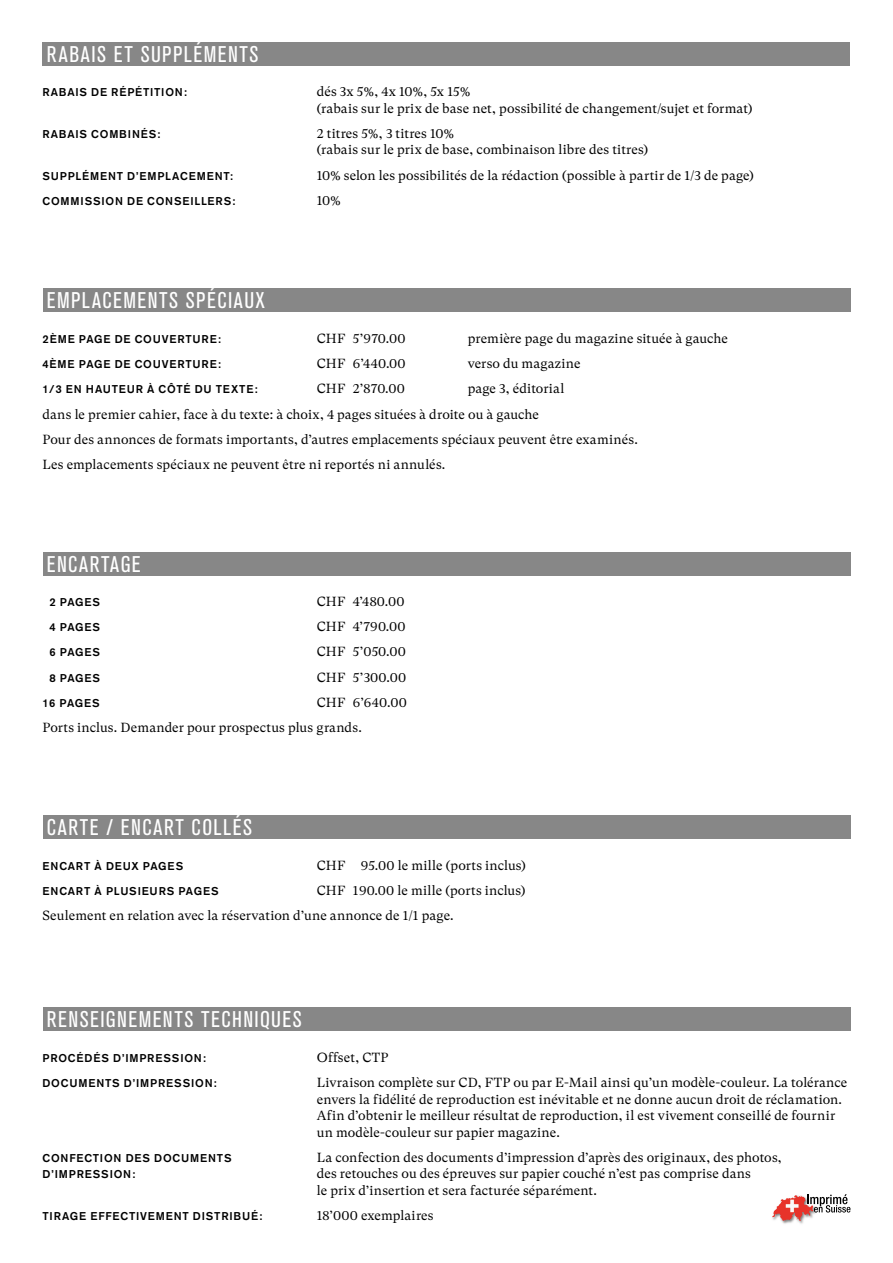
<style>
.page{position:relative;width:893px;height:1263px;background:#fff}
.page>*{position:absolute;margin:0;border:0;box-sizing:border-box;transform-origin:0 0}
.t1{font:condensed 22.5px "Akzidenz Grotesk BE";letter-spacing:.065em;color:#fff}
.t2{font:13.2px/16.5px "GT Super Text";letter-spacing:.01em;color:#000}
.t3{font:500 11.25px "Akzidenz Grotesk BE";letter-spacing:.075em;color:#000}
</style>
<div class="page">
<div style="left:43px;top:43px;width:807px;height:23px;background:#878787"></div>
<div style="left:43px;top:288px;width:807px;height:24px;background:#878787"></div>
<div style="left:43px;top:552px;width:807px;height:24px;background:#878787"></div>
<div style="left:43px;top:815px;width:807px;height:23px;background:#878787"></div>
<div style="left:43px;top:1007px;width:807px;height:23px;background:#878787"></div>
<img style="left:781px;top:1221px;width:23px;height:3px">
<svg style="left:772px;top:1194px;width:78px;height:27px"></svg>
<h1 class="t1" style="left:47px;top:42px;width:213px">RABAIS ET SUPPLÉMENTS</h1>
<p class="t3" style="left:43px;top:86px;width:146px">RABAIS DE RÉPÉTITION:</p>
<p class="t2" style="left:317px;top:84px;width:437px">dés 3x 5%, 4x 10%, 5x 15%<br>(rabais sur le prix de base net, possibilité de changement/sujet et format)</p>
<p class="t3" style="left:43px;top:127px;width:119px">RABAIS COMBINÉS:</p>
<p class="t2" style="left:317px;top:125px;width:333px">2 titres 5%, 3 titres 10%<br>(rabais sur le prix de base, combinaison libre des titres)</p>
<p class="t3" style="left:43px;top:169px;width:192px">SUPPLÉMENT D’EMPLACEMENT:</p>
<p class="t2" style="left:317px;top:167px;width:438px">10% selon les possibilités de la rédaction (possible à partir de 1/3 de page)</p>
<p class="t3" style="left:43px;top:194px;width:194px">COMMISSION DE CONSEILLERS:</p>
<p class="t2" style="left:317px;top:192px;width:25px">10%</p>
<h1 class="t1" style="left:47px;top:288px;width:219px">EMPLACEMENTS SPÉCIAUX</h1>
<p class="t3" style="left:43px;top:332px;width:180px">2ÈME PAGE DE COUVERTURE:</p>
<p class="t2" style="left:317px;top:331px;width:90px">CHF 5’970.00</p>
<p class="t2" style="left:468px;top:331px;width:262px">première page du magazine située à gauche</p>
<p class="t3" style="left:43px;top:358px;width:180px">4ÈME PAGE DE COUVERTURE:</p>
<p class="t2" style="left:317px;top:356px;width:90px">CHF 6’440.00</p>
<p class="t2" style="left:468px;top:356px;width:114px">verso du magazine</p>
<p class="t3" style="left:43px;top:383px;width:217px">1/3 EN HAUTEUR À CÔTÉ DU TEXTE:</p>
<p class="t2" style="left:317px;top:381px;width:90px">CHF 2’870.00</p>
<p class="t2" style="left:43px;top:376px;width:597px;line-height:25px;text-indent:425px">page 3, éditorial<br>dans le premier cahier, face à du texte: à choix, 4 pages situées à droite ou à gauche<br>Pour des annonces de formats importants, d’autres emplacements spéciaux peuvent être examinés.<br>Les emplacements spéciaux ne peuvent être ni reportés ni annulés.</p>
<h1 class="t1" style="left:47px;top:552px;width:96px">ENCARTAGE</h1>
<p class="t3" style="left:49px;top:595px;width:52px">2 PAGES</p>
<p class="t2" style="left:317px;top:594px;width:89px">CHF 4’480.00</p>
<p class="t3" style="left:49px;top:620px;width:52px">4 PAGES</p>
<p class="t2" style="left:317px;top:619px;width:90px">CHF 4’790.00</p>
<p class="t3" style="left:49px;top:646px;width:52px">6 PAGES</p>
<p class="t2" style="left:317px;top:644px;width:91px">CHF 5’050.00</p>
<p class="t3" style="left:49px;top:671px;width:52px">8 PAGES</p>
<p class="t2" style="left:317px;top:669px;width:91px">CHF 5’300.00</p>
<p class="t3" style="left:43px;top:696px;width:59px">16 PAGES</p>
<p class="t2" style="left:43px;top:689px;width:366px;line-height:25px;text-indent:274px">CHF 6’640.00<br>Ports inclus. Demander pour prospectus plus grands.</p>
<h1 class="t1" style="left:47px;top:814px;width:207px">CARTE / ENCART COLLÉS</h1>
<p class="t3" style="left:43px;top:859px;width:142px">ENCART À DEUX PAGES</p>
<p class="t2" style="left:317px;top:857px;width:210px">CHF 95.00 le mille (ports inclus)</p>
<p class="t3" style="left:43px;top:884px;width:178px">ENCART À PLUSIEURS PAGES</p>
<p class="t2" style="left:43px;top:878px;width:484px;line-height:25px;text-indent:274px">CHF 190.00 le mille (ports inclus)<br>Seulement en relation avec la réservation d’une annonce de 1/1 page.</p>
<h1 class="t1" style="left:47px;top:1006px;width:257px">RENSEIGNEMENTS TECHNIQUES</h1>
<p class="t3" style="left:43px;top:1051px;width:165px">PROCÉDÉS D’IMPRESSION:</p>
<p class="t2" style="left:317px;top:1049px;width:73px">Offset, CTP</p>
<p class="t3" style="left:43px;top:1076px;width:176px">DOCUMENTS D’IMPRESSION:</p>
<p class="t2" style="left:317px;top:1074px;width:532px">Livraison complète sur CD, FTP ou par E-Mail ainsi qu’un modèle-couleur. La tolérance envers la fidélité de reproduction est inévitable et ne donne aucun droit de réclamation.<br>Afin d’obtenir le meilleur résultat de reproduction, il est vivement conseillé de fournir un modèle-couleur sur papier magazine.</p>
<p class="t3" style="left:43px;top:1151px;width:190px">CONFECTION DES DOCUMENTS</p>
<p class="t2" style="left:317px;top:1149px;width:467px">La confection des documents d’impression d’après des originaux, des photos,</p>
<p class="t3" style="left:43px;top:1167px;width:94px">D’IMPRESSION:</p>
<p class="t2" style="left:317px;top:1165px;width:436px">des retouches ou des épreuves sur papier couché n’est pas comprise dans le prix d’insertion et sera facturée séparément.</p>
<p class="t3" style="left:43px;top:1209px;width:221px">TIRAGE EFFECTIVEMENT DISTRIBUÉ:</p>
<p class="t2" style="left:317px;top:1207px;width:118px">18’000 exemplaires</p>
</div>
